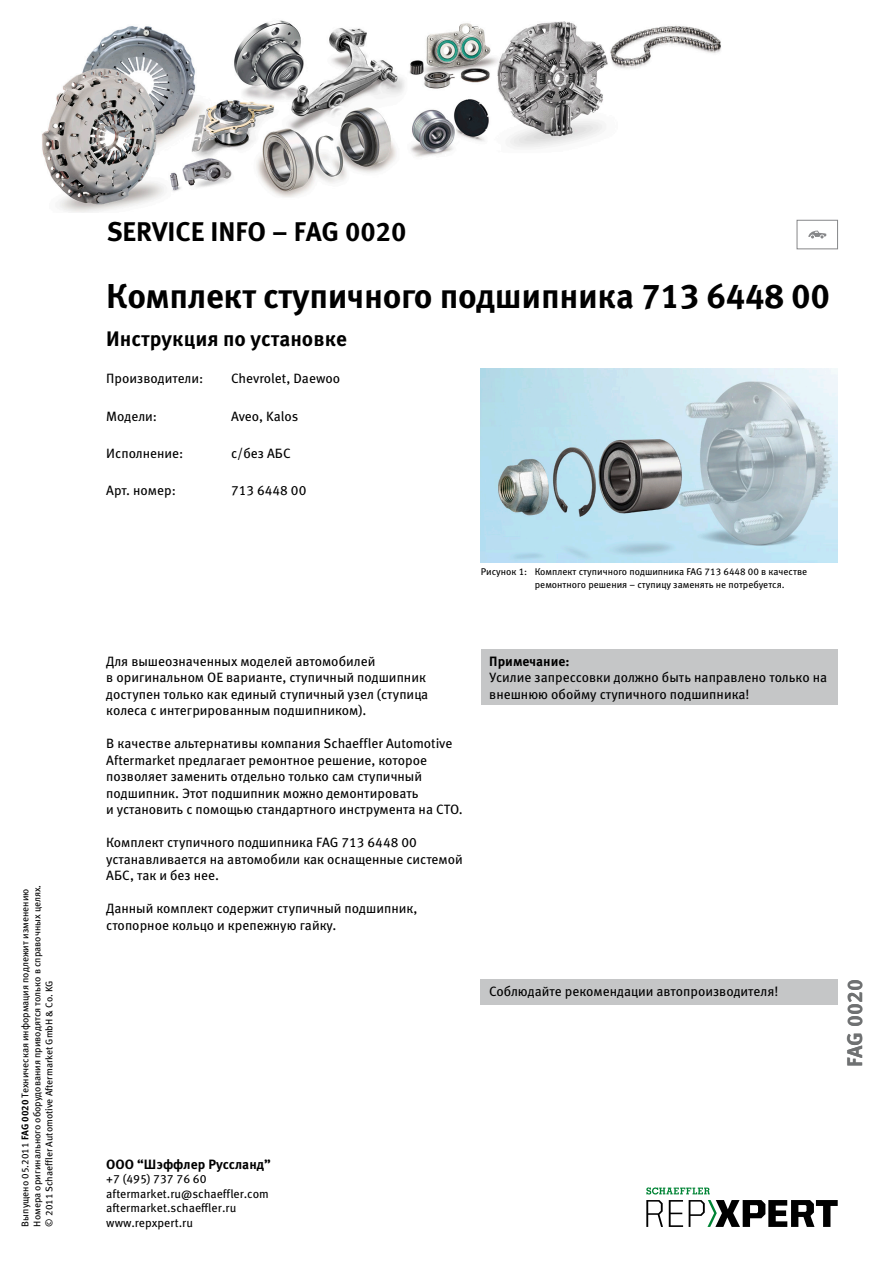
<style>
.page{position:relative;width:893px;height:1263px;background:#fff}
.page>*{position:absolute;margin:0;border:0;box-sizing:border-box;transform-origin:0 0}
.NADPIS_hlavní{font:700 34.5px "Meta Pro";letter-spacing:-.01em;color:#000}
.SERVICE_INFO{font:700 27px "Meta Pro";color:#000}
.NADPIS_menší{font:700 21px "Meta Pro";color:#000}
.SERVICE_INFO-2{font:700 21px "Meta Pro";color:#6f7172}
.NORMAL_book{font:13.5px/16.5px "Meta Pro";color:#000}
.RASTR_text_běžný{font:13.5px/16.5px "Meta Pro";color:#000}
.TABULKA{font:13.5px "Meta Pro";color:#000}
.NORMAL_book-2{font:700 13.5px "Meta Pro";color:#000}
.RASTR_text_běžný-2{font:700 13.5px "Meta Pro";color:#000}
.NORMAL_book-3{font:12px "Meta Pro";color:#000}
.VYDÁNÍ_datum{font:9.75px "Meta Pro";color:#000}
.OBRAZ{font:9.75px/12.8px "Meta Pro";color:#000}
.s1{font-weight:700}
</style>
<div class="page">
<img style="left:480px;top:369px;width:357px;height:193px">
<div style="left:481px;top:649px;width:356px;height:24px;background:#c5c6c7"></div>
<div style="left:481px;top:664px;width:356px;height:41px;background:#c5c6c7"></div>
<div style="left:480px;top:980px;width:358px;height:25px;background:#c5c6c7"></div>
<div style="left:797px;top:220px;width:41px;height:29px;border:1px solid #868789"></div>
<svg style="left:808px;top:231px;width:18px;height:7px"></svg>
<img style="left:42px;top:20px;width:679px;height:193px">
<svg style="left:646px;top:1200px;width:17px;height:27px"></svg>
<svg style="left:669px;top:1200px;width:14px;height:27px"></svg>
<svg style="left:689px;top:1200px;width:149px;height:27px"></svg>
<svg style="left:646px;top:1187px;width:64px;height:7px"></svg>
<p class="SERVICE_INFO" style="left:107px;top:210px;width:301px">SERVICE INFO – FAG 0020</p>
<p class="NADPIS_hlavní" style="left:106px;top:269px;width:725px">Комплект ступичного подшипника 713 6448 00</p>
<p class="NADPIS_menší" style="left:106px;top:323px;width:242px">Инструкция по установке</p>
<p class="TABULKA" style="left:106px;top:368px;width:99px">Производители:</p>
<p class="TABULKA" style="left:231px;top:368px;width:111px">Chevrolet, Daewoo</p>
<p class="TABULKA" style="left:106px;top:406px;width:52px">Модели:</p>
<p class="TABULKA" style="left:231px;top:406px;width:69px">Aveo, Kalos</p>
<p class="TABULKA" style="left:106px;top:443px;width:79px">Исполнение:</p>
<p class="TABULKA" style="left:231px;top:443px;width:61px">с/без АБС</p>
<p class="TABULKA" style="left:106px;top:480px;width:71px">Арт. номер:</p>
<p class="TABULKA" style="left:231px;top:480px;width:77px">713 6448 00</p>
<p class="OBRAZ" style="left:535px;top:565px;width:274px;text-indent:-54px">Рисунок 1: Комплект ступичного подшипника FAG 713 6448 00 в качестве ремонтного решения – ступицу заменять не потребуется.</p>
<p class="NORMAL_book" style="left:106px;top:652px;width:323px">Для вышеозначенных моделей автомобилей<br>в оригинальном ОЕ варианте, ступичный подшипник доступен только как единый ступичный узел (ступица колеса с интегрированным подшипником).</p>
<p class="NORMAL_book" style="left:106px;top:734px;width:358px">В качестве альтернативы компания Schaeffler Automotive Aftermarket предлагает ремонтное решение, которое позволяет заменить отдельно только сам ступичный подшипник. Этот подшипник можно демонтировать<br>и установить с помощью стандартного инструмента на СТО.</p>
<p class="NORMAL_book" style="left:106px;top:833px;width:358px">Комплект ступичного подшипника FAG 713 6448 00 устанавливается на автомобили как оснащенные системой<br>АБС, так и без нее.</p>
<p class="NORMAL_book" style="left:106px;top:899px;width:313px">Данный комплект содержит ступичный подшипник, стопорное кольцо и крепежную гайку.</p>
<p class="RASTR_text_běžný-2" style="left:489px;top:651px;width:82px">Примечание:</p>
<p class="RASTR_text_běžný" style="left:489px;top:668px;width:339px">Усилие запрессовки должно быть направлено только на внешнюю обойму ступичного подшипника!</p>
<p class="VYDÁNÍ_datum" style="left:18px;top:1226px;width:339px;rotate:-90deg">Выпущено 05.2011 <span class="s1">FAG 0020</span> Техническая информация подлежит изменению</p>
<p class="VYDÁNÍ_datum" style="left:30px;top:1226px;width:343px;rotate:-90deg">Номера оригинального оборудования приводятся только в справочных целях.</p>
<p class="VYDÁNÍ_datum" style="left:42px;top:1226px;width:248px;rotate:-90deg">© 2011 Schaeffler Automotive Aftermarket GmbH &amp; Co. KG</p>
<p class="RASTR_text_běžný" style="left:489px;top:982px;width:291px">Соблюдайте рекомендации автопроизводителя!</p>
<p class="NORMAL_book-2" style="left:106px;top:1154px;width:166px">ООО “Шэффлер Руссланд”</p>
<p class="NORMAL_book-3" style="left:106px;top:1170px;width:102px">+7 (495) 737 76 60</p>
<p class="NORMAL_book-3" style="left:106px;top:1184px;width:164px">aftermarket.ru@schaeffler.com</p>
<p class="NORMAL_book-3" style="left:106px;top:1199px;width:132px">aftermarket.schaeffler.ru</p>
<p class="NORMAL_book-3" style="left:106px;top:1213px;width:88px">www.repxpert.ru</p>
<p class="SERVICE_INFO-2" style="left:838px;top:1067px;width:89px;rotate:-90deg">FAG 0020</p>
</div>
